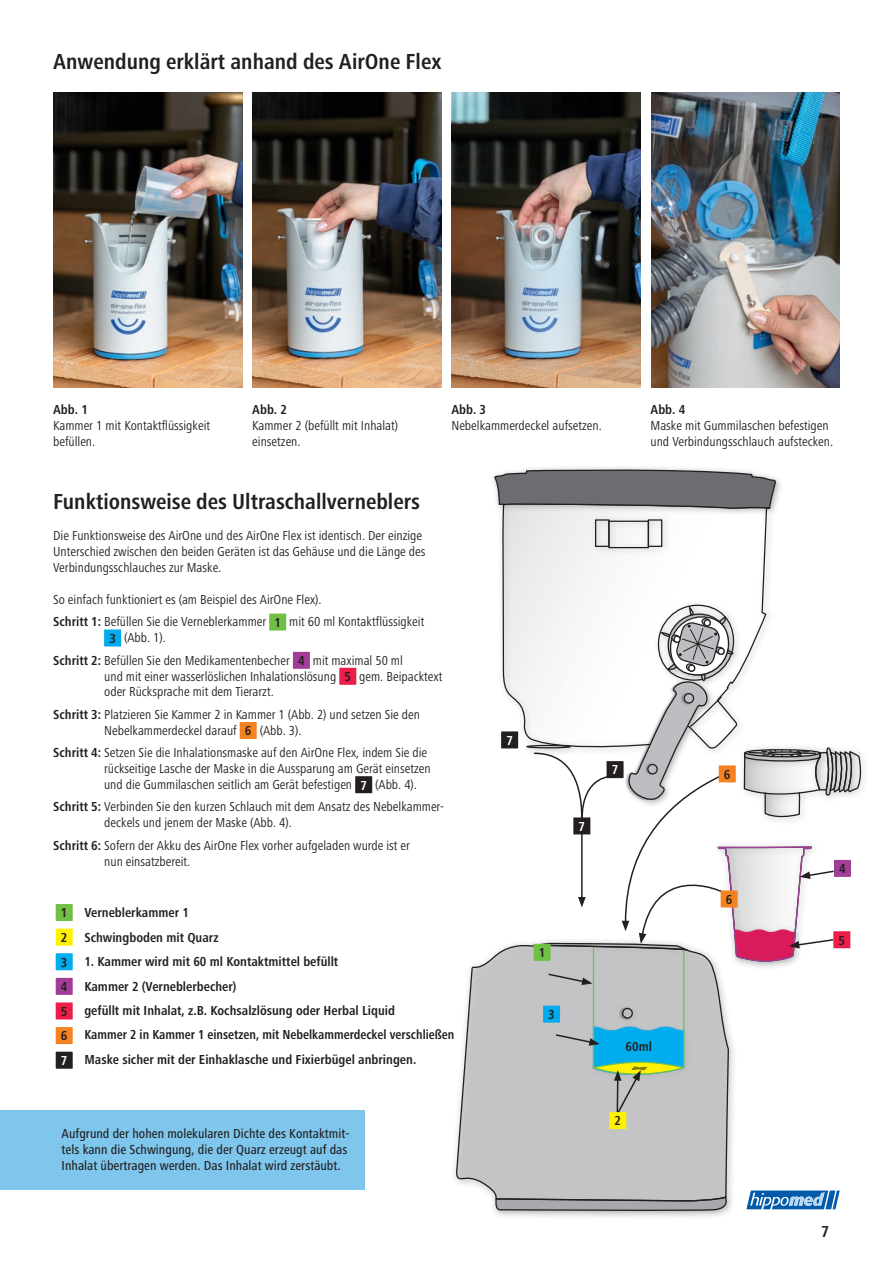
<style>
.page{position:relative;width:893px;height:1263px;background:#fff}
.page>*{position:absolute;margin:0;border:0;box-sizing:border-box;transform-origin:0 0}
.t1{font:700 condensed 22.5px "Frutiger Next LTW1 G";color:#231f20}
.t2{font:700 condensed 16.5px "Frutiger Next LTW1 G";color:#231f20}
.t3{font:condensed 13.5px/15.9px "Frutiger Next LTW1 G";color:#231f20}
.t4{font:700 condensed 13.5px/24.5px "Frutiger Next LTW1 G";color:#231f20}
.t5{font:500 condensed 13.5px/15.9px "Frutiger Next LTW1 G";color:#231f20}
.t6{font:700 condensed 13.5px "Frutiger Next LTW1 G";color:#fff}
.s1{font-weight:700}
.s2{font-weight:700;color:#fff}
</style>
<div class="page">
<div style="left:713px;top:841px;width:107px;height:129px;background:#231f20;opacity:.35"></div>
<svg style="left:502px;top:510px;width:269px;height:239px"></svg>
<svg style="left:494px;top:469px;width:282px;height:41px;background:#797a7c"></svg>
<div style="left:595px;top:519px;width:15px;height:28px;border:1px solid #231f20"></div>
<div style="left:648px;top:519px;width:14px;height:28px;border:1px solid #231f20"></div>
<div style="left:608px;top:521px;width:41px;height:27px;border:1px solid #231f20"></div>
<div style="left:451px;top:937px;width:286px;height:283px;background:#231f20;opacity:.35"></div>
<svg style="left:495px;top:1202px;width:234px;height:10px;background:#9b9b9e"></svg>
<svg style="left:456px;top:940px;width:273px;height:262px;background:#c4c5c5"></svg>
<div style="left:0;top:1110px;width:365px;height:79px;background:#7fc6ed"></div>
<svg style="left:746px;top:1190px;width:94px;height:19px;background:#518ec5"></svg>
<div style="left:56px;top:904px;width:17px;height:17px;background:#71bf44"></div>
<div style="left:56px;top:953px;width:17px;height:17px;background:#00aced"></div>
<div style="left:56px;top:978px;width:17px;height:17px;background:#a13d96"></div>
<div style="left:56px;top:1002px;width:17px;height:17px;background:#ed1d4a"></div>
<div style="left:56px;top:1027px;width:17px;height:17px;background:#f58220"></div>
<div style="left:56px;top:1052px;width:17px;height:17px;background:#231f20"></div>
<div style="left:56px;top:929px;width:17px;height:17px;background:#fff101"></div>
<svg style="left:547px;top:972px;width:45px;height:13px"></svg>
<svg style="left:554px;top:1026px;width:131px;height:89px;background:#8bbbbf"></svg>
<div style="left:543px;top:1006px;width:17px;height:17px;background:#00aced"></div>
<div style="left:609px;top:1112px;width:17px;height:17px;background:#fff101"></div>
<div style="left:501px;top:731px;width:17px;height:17px;background:#231f20"></div>
<svg style="left:526px;top:606px;width:337px;height:356px"></svg>
<div style="left:269px;top:613px;width:17px;height:17px;background:#71bf44"></div>
<div style="left:104px;top:629px;width:17px;height:17px;background:#00aced"></div>
<div style="left:293px;top:652px;width:17px;height:17px;background:#a13d96"></div>
<div style="left:339px;top:668px;width:17px;height:17px;background:#ed1d4a"></div>
<div style="left:240px;top:722px;width:17px;height:17px;background:#f58220"></div>
<div style="left:355px;top:776px;width:17px;height:17px;background:#231f20"></div>
<img style="left:53px;top:93px;width:189px;height:295px">
<img style="left:451px;top:93px;width:190px;height:295px">
<img style="left:252px;top:93px;width:190px;height:295px">
<img style="left:652px;top:93px;width:188px;height:295px">
<h1 class="t1" style="left:53px;top:49px;width:390px">Anwendung erklärt anhand des AirOne Flex</h1>
<p class="t4" style="left:53px;top:397px;width:36px">Abb. 1</p>
<p class="t3" style="left:53px;top:417px;width:159px">Kammer 1 mit Kontaktflüssigkeit befüllen.</p>
<p class="t4" style="left:252px;top:397px;width:36px">Abb. 2</p>
<p class="t3" style="left:252px;top:417px;width:147px">Kammer 2 (befüllt mit Inhalat) einsetzen.</p>
<p class="t4" style="left:451px;top:397px;width:36px">Abb. 3</p>
<p class="t3" style="left:451px;top:417px;width:152px">Nebelkammerdeckel aufsetzen.</p>
<p class="t4" style="left:650px;top:397px;width:36px">Abb. 4</p>
<p class="t3" style="left:650px;top:417px;width:184px">Maske mit Gummilaschen befestigen und Verbindungsschlauch aufstecken.</p>
<h1 class="t1" style="left:53px;top:489px;width:368px">Funktionsweise des Ultraschallverneblers</h1>
<p class="t3" style="left:53px;top:528px;width:374px">Die Funktionsweise des AirOne und des AirOne Flex ist identisch. Der einzige<br>Unterschied zwischen den beiden Geräten ist das Gehäuse und die Länge des<br>Verbindungsschlauches zur Maske.</p>
<p class="t3" style="left:53px;top:588px;width:373px;line-height:22.4px">So einfach funktioniert es (am Beispiel des AirOne Flex).<br><span class="s1">Schritt 1:</span> Befüllen Sie die Verneblerkammer <span class="s1">1</span> mit 60 ml Kontaktflüssigkeit</p>
<p class="t3" style="left:53px;top:626px;width:351px;line-height:22.4px;text-indent:56px"><span class="s1">3</span> (Abb. 1).<br><span class="s1">Schritt 2:</span> Befüllen Sie den Medikamentenbecher <span class="s1">4</span> mit maximal 50 ml</p>
<p class="t3" style="left:104px;top:668px;width:340px">und mit einer wasserlöslichen Inhalationslösung <span class="s1">5</span> gem. Beipacktext oder Rücksprache mit dem Tierarzt.</p>
<p class="t3" style="left:104px;top:706px;width:317px;text-indent:-51px"><span class="s1">Schritt 3:</span> Platzieren Sie Kammer 2 in Kammer 1 (Abb. 2) und setzen Sie den<br>Nebelkammerdeckel darauf <span class="s1">6</span> (Abb. 3).</p>
<p class="t3" style="left:104px;top:745px;width:328px;text-indent:-51px"><span class="s1">Schritt 4:</span> Setzen Sie die Inhalationsmaske auf den AirOne Flex, indem Sie die rückseitige Lasche der Maske in die Aussparung am Gerät einsetzen und die Gummilaschen seitlich am Gerät befestigen <span class="s2">7</span> (Abb. 4).</p>
<p class="t3" style="left:104px;top:799px;width:341px;text-indent:-51px"><span class="s1">Schritt 5:</span> Verbinden Sie den kurzen Schlauch mit dem Ansatz des Nebelkammer&shy;deckels und jenem der Maske (Abb. 4).</p>
<p class="t3" style="left:104px;top:837px;width:307px;text-indent:-51px"><span class="s1">Schritt 6:</span> Sofern der Akku des AirOne Flex vorher aufgeladen wurde ist er nun einsatzbereit.</p>
<p class="t4" style="left:61px;top:901px;width:8px;text-align:justify">1<br>2<br>3<br>4<br>5<br>6</p>
<p class="t6" style="left:61px;top:1053px;width:8px">7</p>
<p class="t4" style="left:84px;top:900px;width:136px">Verneblerkammer 1<br>Schwingboden mit Quarz</p>
<p class="t4" style="left:84px;top:949px;width:371px">1. Kammer wird mit 60 ml Kontaktmittel befüllt<br>Kammer 2 (Verneblerbecher)<br>gefüllt mit Inhalat, z.B. Kochsalzlösung oder Herbal Liquid<br>Kammer 2 in Kammer 1 einsetzen, mit Nebelkammerdeckel verschließen Maske sicher mit der Einhaklasche und Fixierbügel anbringen.</p>
<p class="t6" style="left:506px;top:732px;width:8px">7</p>
<p class="t6" style="left:579px;top:819px;width:8px">7</p>
<p class="t6" style="left:612px;top:762px;width:8px">7</p>
<p class="t4" style="left:539px;top:940px;width:8px">1</p>
<p class="t4" style="left:548px;top:1002px;width:8px">3</p>
<p class="t4" style="left:626px;top:1034px;width:28px">60ml</p>
<p class="t4" style="left:724px;top:762px;width:8px">6</p>
<p class="t4" style="left:726px;top:887px;width:8px">6</p>
<p class="t4" style="left:839px;top:856px;width:8px">4</p>
<p class="t4" style="left:839px;top:928px;width:8px">5</p>
<p class="t5" style="left:62px;top:1126px;width:289px">Aufgrund der hohen molekularen Dichte des Kontaktmit&shy;tels kann die Schwingung, die der Quarz erzeugt auf das<br>Inhalat übertragen werden. Das Inhalat wird zerstäubt.</p>
<p class="t4" style="left:615px;top:1109px;width:8px">2</p>
<p class="t2" style="left:821px;top:1222px;width:10px">7</p>
</div>
